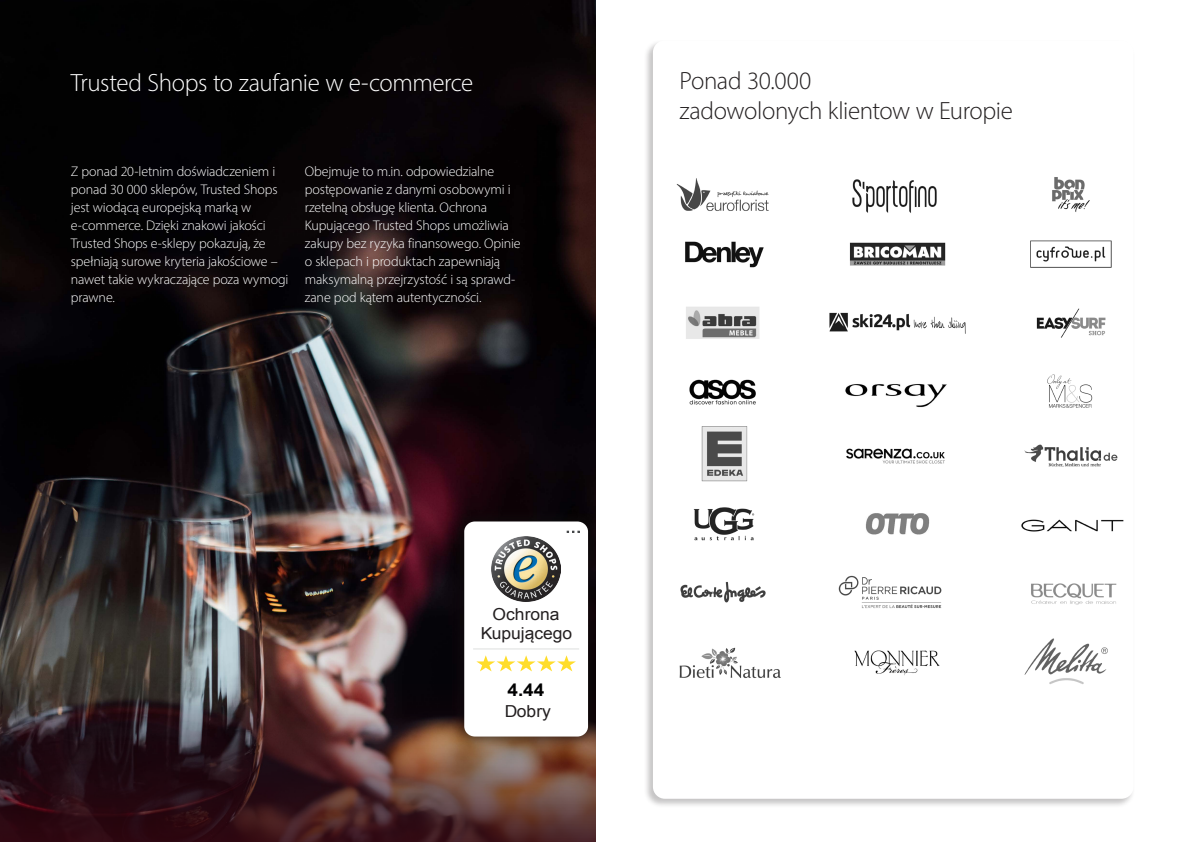
<style>
.page{position:relative;width:1191px;height:842px;background:#fff}
.page>*{position:absolute;margin:0;border:0;box-sizing:border-box;transform-origin:0 0}
.TS_Headline_25_30pt{font:300 25px "Myriad Pro";letter-spacing:-.02em;color:#231f20}
.Headline_2_25_30pt_R{font:300 25px "Myriad Pro";letter-spacing:-.02em;color:#fff}
.t1{font:700 17.8px "Arial";color:#000001;scale:1.06 1}
.t2{font:16.5px/19.8px "Arial";color:#231f20;text-align:center;scale:1.06 1}
.Trusted_Shops-conten{font:300 14px/18px "Myriad Pro";letter-spacing:-.015em;color:#fff}
</style>
<div class="page">
<img style="left:0;top:0;width:595px;height:676px">
<img style="left:0;top:676px;width:595px;height:166px">
<div style="left:443px;top:501px;width:166px;height:256px;background:#231f20;opacity:.5"></div>
<img style="left:448px;top:507px;width:148px;height:244px">
<div style="left:464px;top:521px;width:124px;height:215px;background:#fff;border-radius:10px"></div>
<svg style="left:476px;top:655px;width:100px;height:16px"></svg>
<svg style="left:567px;top:531px;width:12px;height:2px"></svg>
<hr style="left:473px;top:649px;width:105px;height:1px;background:#dcdedd">
<img style="left:492px;top:537px;width:68px;height:65px">
<div style="left:596px;top:0;width:30px;height:842px;background:#fff"></div>
<div style="left:643px;top:39px;width:491px;height:769px;background:#231f20;opacity:.26"></div>
<div style="left:653px;top:40px;width:480px;height:759px;background:#fff;border-radius:12px"></div>
<img style="left:676px;top:177px;width:448px;height:507px">
<p class="Headline_2_25_30pt_R" style="left:71px;top:68px;width:404px">Trusted Shops to zaufanie w e-commerce</p>
<p class="TS_Headline_25_30pt" style="left:679px;top:66px;width:133px">Ponad 30.000</p>
<p class="TS_Headline_25_30pt" style="left:679px;top:96px;width:335px">zadowolonych klientow w Europie</p>
<p class="Trusted_Shops-conten" style="left:71px;top:162px;width:219px">Z ponad 20-letnim doświadczeniem i ponad 30 000 sklepów, Trusted Shops jest wiodącą europejską marką w e-commerce. Dzięki znakowi jakości<br>Trusted Shops e-sklepy pokazują, że spełniają surowe kryteria jakościowe – nawet takie wykraczające poza wymogi prawne.</p>
<p class="Trusted_Shops-conten" style="left:305px;top:162px;width:217px">Obejmuje to m.in. odpowiedzialne postępowanie z danymi osobowymi i rzetelną obsługę klienta. Ochrona Kupującego Trusted Shops umożliwia zakupy bez ryzyka finansowego. Opinie o sklepach i produktach zapewniają maksymalną przejrzystość i są sprawd&shy;zane pod kątem autentyczności.</p>
<p class="t2" style="left:480px;top:604px;width:89px">Ochrona<br>Kupującego</p>
<p class="t1" style="left:507px;top:678px;width:36px">4.44</p>
<p class="t2" style="left:504px;top:702px;width:46px">Dobry</p>
</div>
